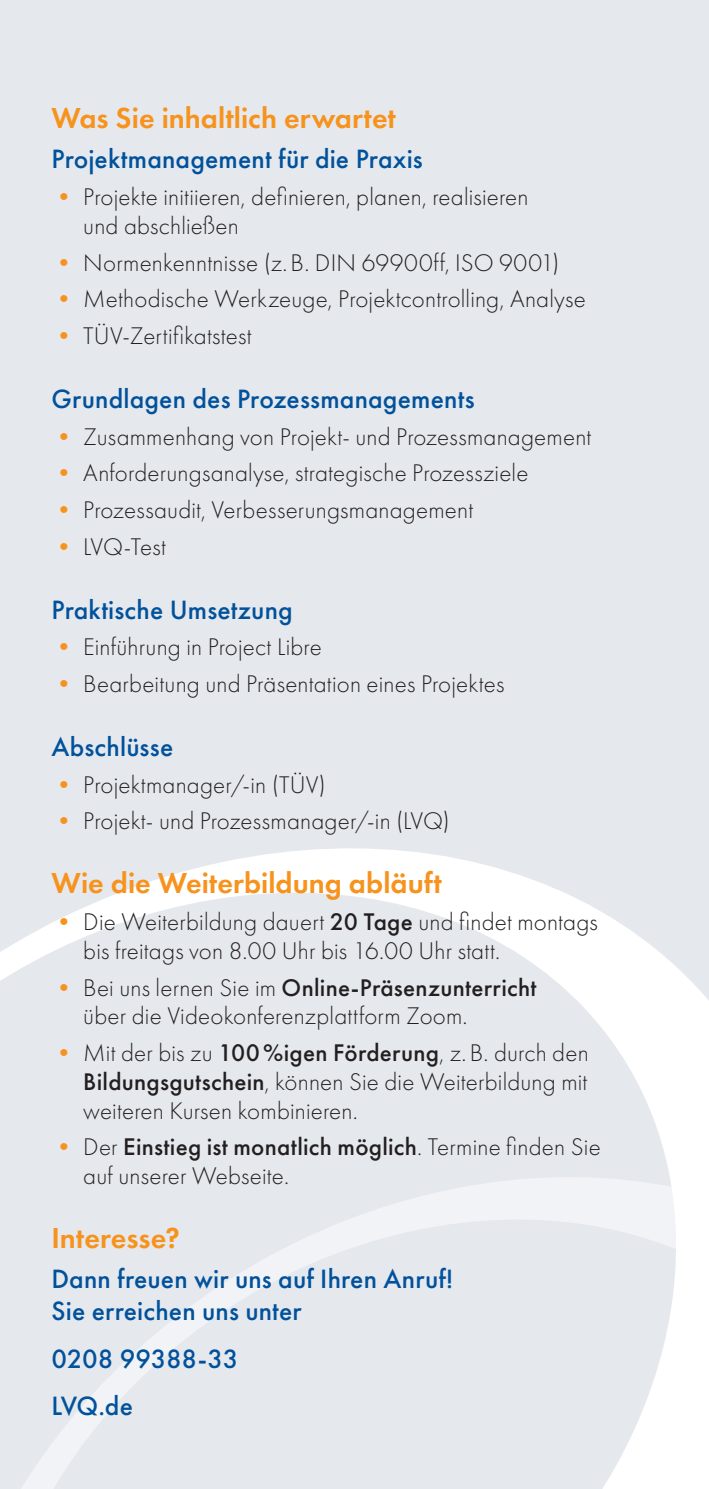
<style>
.page{position:relative;width:709px;height:1489px;background:#fff}
.page>*{position:absolute;margin:0;border:0;box-sizing:border-box;transform-origin:0 0}
._20_subline_big{font:600 30px "Futura PT";color:#f7931d}
._21_subline_medium{font:500 27.5px/32px "Futura PT";letter-spacing:.005em;color:#01519b}
.t1{font:300 25px/28.8px "Futura PT";letter-spacing:.005em;color:#231f20}
.s1{color:#f7931d}
.s2{font-weight:500}
</style>
<div class="page">
<div style="left:0;top:0;width:709px;height:1488px;background:#e5e9ee"></div>
<svg style="left:0;top:848px;width:709px;height:640px"></svg>
<p class="_20_subline_big" style="left:51px;top:100px;width:346px">Was Sie inhaltlich erwartet</p>
<p class="_21_subline_medium" style="left:51px;top:143px;width:373px">Projektmanagement für die Praxis</p>
<p class="t1" style="left:83px;top:182px;width:447px;text-indent:-32px"><span class="s1">•</span> Projekte initiieren, definieren, planen, realisieren und abschließen</p>
<p class="t1" style="left:51px;top:248px;width:509px"><span class="s1">•</span> Normenkenntnisse (z.B. DIN 69900ff, ISO 9001)</p>
<p class="t1" style="left:51px;top:285px;width:536px"><span class="s1">•</span> Methodische Werkzeuge, Projektcontrolling, Analyse</p>
<p class="t1" style="left:51px;top:321px;width:202px"><span class="s1">•</span> TÜV-Zertifikatstest</p>
<p class="_21_subline_medium" style="left:51px;top:383px;width:424px">Grundlagen des Prozessmanagements</p>
<p class="t1" style="left:51px;top:422px;width:541px"><span class="s1">•</span> Zusammenhang von Projekt- und Prozessmanagement</p>
<p class="t1" style="left:51px;top:459px;width:478px"><span class="s1">•</span> Anforderungsanalyse, strategische Prozessziele</p>
<p class="t1" style="left:51px;top:495px;width:423px"><span class="s1">•</span> Prozessaudit, Verbesserungsmanagement</p>
<p class="t1" style="left:51px;top:532px;width:116px"><span class="s1">•</span> LVQ-Test</p>
<p class="_21_subline_medium" style="left:51px;top:593px;width:243px">Praktische Umsetzung</p>
<p class="t1" style="left:51px;top:633px;width:272px"><span class="s1">•</span> Einführung in Project Libre</p>
<p class="t1" style="left:51px;top:669px;width:454px"><span class="s1">•</span> Bearbeitung und Präsentation eines Projektes</p>
<p class="_21_subline_medium" style="left:51px;top:730px;width:123px">Abschlüsse</p>
<p class="t1" style="left:51px;top:770px;width:276px"><span class="s1">•</span> Projektmanager/-in (TÜV)</p>
<p class="t1" style="left:51px;top:806px;width:400px"><span class="s1">•</span> Projekt- und Prozessmanager/-in (LVQ)</p>
<p class="_20_subline_big" style="left:51px;top:864px;width:392px">Wie die Weiterbildung abläuft</p>
<p class="t1" style="left:83px;top:907px;width:516px;text-indent:-32px"><span class="s1">•</span> Die Weiterbildung dauert <span class="s2">20 Tage</span> und findet montags bis freitags von 8.00 Uhr bis 16.00 Uhr statt.</p>
<p class="t1" style="left:83px;top:972px;width:455px;text-indent:-32px"><span class="s1">•</span> Bei uns lernen Sie im <span class="s2">Online-Präsenzunterricht </span>über die Videokonferenzplattform Zoom.</p>
<p class="t1" style="left:83px;top:1038px;width:507px;text-align:justify;text-indent:-32px"><span class="s1">•</span> Mit der bis zu <span class="s2">100%igen Förderung</span>, z.B. durch den <span class="s2">Bildungsgutschein</span>, können Sie die Weiterbildung mit weiteren Kursen kombinieren.</p>
<p class="t1" style="left:83px;top:1132px;width:519px;text-indent:-32px"><span class="s1">•</span> Der <span class="s2">Einstieg ist monatlich möglich</span>. Termine finden Sie auf unserer Webseite.</p>
<p class="_20_subline_big" style="left:51px;top:1218px;width:130px">Interesse?</p>
<p class="_21_subline_medium" style="left:51px;top:1262px;width:403px">Dann freuen wir uns auf Ihren Anruf!<br>Sie erreichen uns unter</p>
<p class="_21_subline_medium" style="left:51px;top:1342px;width:188px">0208 99388-33</p>
<p class="_21_subline_medium" style="left:51px;top:1389px;width:83px">LVQ.de</p>
</div>
